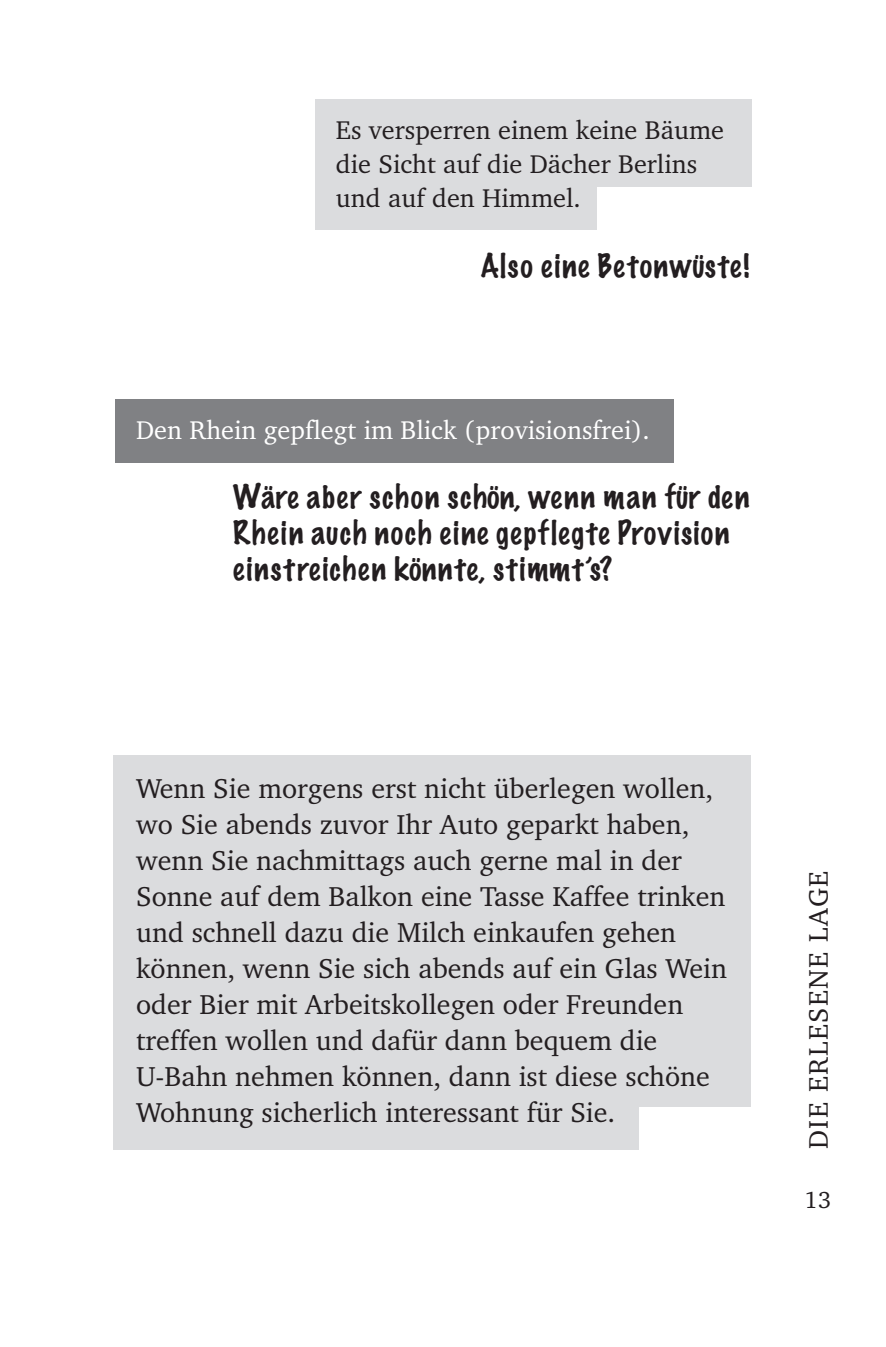
<style>
.page{position:relative;width:886px;height:1347px;background:#fff}
.page>*{position:absolute;margin:0;border:0;box-sizing:border-box;transform-origin:0 0}
.t1{font:100 30px/36.2px "Marker Felt";letter-spacing:.05em;color:#231e20}
.t2{font:28px/36px "Charter BT";color:#231e20}
.t3{font:27.5px "Charter BT";letter-spacing:.05em;color:#231e20}
.t4{font:26.25px/33.8px "Charter BT";color:#231e20}
.t5{font:26.25px "Charter BT";color:#fff}
.t6{font:23.75px "Charter BT";color:#231e20}
</style>
<div class="page">
<div style="left:113px;top:755px;width:638px;height:394px;background:#dbdcde"></div>
<div style="left:315px;top:99px;width:436px;height:131px;background:#dbdcde"></div>
<div style="left:598px;top:187px;width:209px;height:59px;background:#fff"></div>
<div style="left:115px;top:399px;width:558px;height:64px;background:#808184"></div>
<div style="left:639px;top:1107px;width:126px;height:71px;background:#fff"></div>
<p class="t4" style="left:336px;top:113px;width:390px">Es versperren einem keine Bäume die Sicht auf die Dächer Berlins und auf den Himmel.</p>
<p class="t1" style="left:480px;top:248px;width:270px">Also eine Betonwüste!</p>
<p class="t5" style="left:136px;top:414px;width:515px">Den Rhein gepflegt im Blick (provisionsfrei).</p>
<p class="t1" style="left:233px;top:478px;width:518px">Wäre aber schon schön, wenn man für den<br>Rhein auch noch eine gepflegte Provision einstreichen könnte, stimmt’s?</p>
<p class="t2" style="left:136px;top:769px;width:592px">Wenn Sie morgens erst nicht überlegen wollen, wo Sie abends zuvor Ihr Auto geparkt haben, wenn Sie nachmittags auch gerne mal in der Sonne auf dem Balkon eine Tasse Kaffee trinken und schnell dazu die Milch einkaufen gehen können, wenn Sie sich abends auf ein Glas Wein oder Bier mit Arbeitskollegen oder Freunden treffen wollen und dafür dann bequem die U-Bahn nehmen können, dann ist diese schöne Wohnung sicherlich interessant für Sie.</p>
<p class="t3" style="left:801px;top:1149px;width:280px;rotate:-90deg">DIE ERLESENE LAGE</p>
<p class="t6" style="left:804px;top:1184px;width:28px">13</p>
</div>
